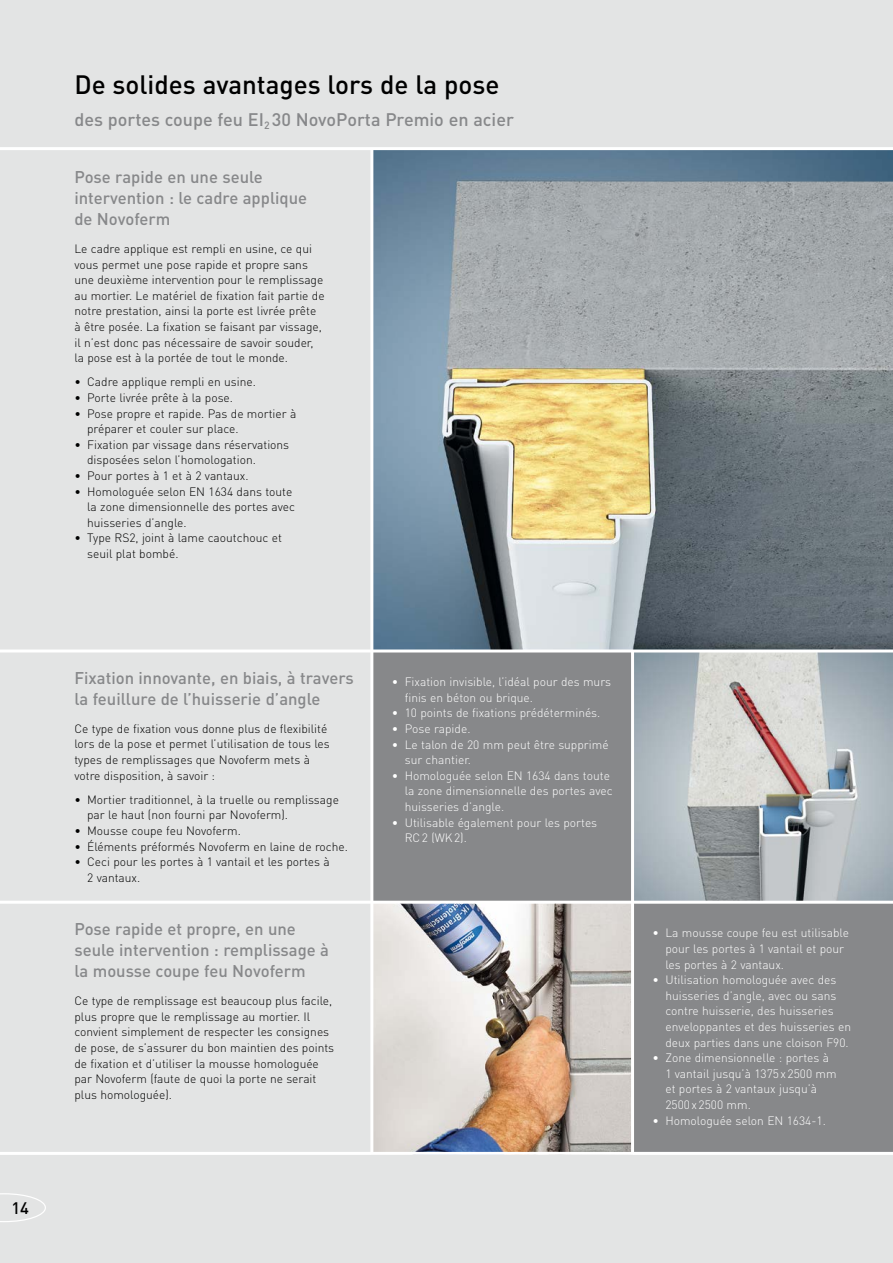
<style>
.page{position:relative;width:893px;height:1263px;background:#e3e4e4}
.page>*{position:absolute;margin:0;border:0;box-sizing:border-box;transform-origin:0 0}
.t1{font:500 26.25px "DIN Pro";color:#000}
.t2{font:500 18px "DIN Pro";color:#87888a}
.t3{font:500 16.8px/21.1px "DIN Pro";color:#87888a}
.t4{font:500 16.5px "DIN Pro";color:#000}
.t5{font:300 12px/15.6px "DIN Pro";color:#000}
.t6{font:300 12px/15.6px "DIN Pro";color:#fff}
</style>
<div class="page">
<img style="left:634px;top:652px;width:259px;height:249px">
<div style="left:372px;top:651px;width:260px;height:251px;background:#87888a"></div>
<div style="left:632px;top:902px;width:261px;height:250px;background:#87888a"></div>
<img style="left:373px;top:904px;width:258px;height:248px">
<img style="left:373px;top:150px;width:520px;height:499px">
<hr style="left:0;top:649px;width:893px;height:3px;background:#fff">
<hr style="left:0;top:901px;width:893px;height:3px;background:#fff">
<hr style="left:0;top:1152px;width:893px;height:3px;background:#fff">
<hr style="left:370px;top:149px;width:3px;height:1004px;background:#fff">
<hr style="left:631px;top:651px;width:3px;height:503px;background:#fff">
<hr style="left:0;top:147px;width:893px;height:3px;background:#fff">
<svg style="left:0;top:1193px;width:46px;height:29px"></svg>
<h3 class="t4" style="left:11px;top:1197px;width:19px">14</h3>
<h1 class="t1" style="left:74px;top:67px;width:426px">De solides avantages lors de la pose</h1>
<h2 class="t2" style="left:74px;top:107px;width:441px">des portes coupe feu EI<sub>2</sub> 30 NovoPorta Premio en acier</h2>
<h3 class="t3" style="left:74px;top:166px;width:234px">Pose rapide en une seule intervention : le cadre applique de Novoferm</h3>
<p class="t5" style="left:74px;top:240px;width:252px">Le cadre applique est rempli en usine, ce qui vous permet une pose rapide et propre sans une deuxième intervention pour le remplissage au mortier. Le matériel de fixation fait partie de notre prestation, ainsi la porte est livrée prête à être posée. La fixation se faisant par vissage, il n’est donc pas nécessaire de savoir souder, la pose est à la portée de tout le monde.</p>
<p class="t5" style="left:74px;top:374px;width:183px">• Cadre applique rempli en usine.</p>
<p class="t5" style="left:74px;top:389px;width:160px">• Porte livrée prête à la pose.</p>
<p class="t5" style="left:87px;top:405px;width:211px;text-indent:-13px">• Pose propre et rapide. Pas de mortier à préparer et couler sur place.</p>
<p class="t5" style="left:87px;top:436px;width:204px;text-indent:-13px">• Fixation par vissage dans réservations disposées selon l’homologation.</p>
<p class="t5" style="left:74px;top:467px;width:176px">• Pour portes à 1 et à 2 vantaux.</p>
<p class="t5" style="left:87px;top:483px;width:209px;text-indent:-13px">• Homologuée selon EN 1634 dans toute la zone dimensionnelle des portes avec huisseries d’angle.</p>
<p class="t5" style="left:87px;top:530px;width:196px;text-indent:-13px">• Type RS2, joint à lame caoutchouc et seuil plat bombé.</p>
<h3 class="t3" style="left:74px;top:667px;width:281px">Fixation innovante, en biais, à travers la feuillure de l’huisserie d’angle</h3>
<p class="t5" style="left:74px;top:720px;width:257px">Ce type de fixation vous donne plus de flexibilité lors de la pose et permet l’utilisation de tous les types de remplissages que Novoferm mets à votre disposition, à savoir :</p>
<p class="t5" style="left:87px;top:791px;width:253px;text-indent:-13px">• Mortier traditionnel, à la truelle ou remplissage par le haut (non fourni par Novoferm).</p>
<p class="t5" style="left:74px;top:822px;width:168px">• Mousse coupe feu Novoferm.</p>
<p class="t5" style="left:74px;top:838px;width:275px">• Éléments préformés Novoferm en laine de roche.</p>
<p class="t5" style="left:87px;top:853px;width:244px;text-indent:-13px">• Ceci pour les portes à 1 vantail et les portes à<br>2 vantaux.</p>
<h3 class="t3" style="left:74px;top:918px;width:256px">Pose rapide et propre, en une seule intervention : remplissage à la mousse coupe feu Novoferm</h3>
<p class="t5" style="left:74px;top:993px;width:261px">Ce type de remplissage est beaucoup plus facile, plus propre que le remplissage au mortier. Il convient simplement de respecter les consignes de pose, de s’assurer du bon maintien des points de fixation et d’utiliser la mousse homologuée par Novoferm (faute de quoi la porte ne serait plus homologuée).</p>
<p class="t6" style="left:405px;top:674px;width:208px;text-indent:-13px">• Fixation invisible, l’idéal pour des murs finis en béton ou brique.</p>
<p class="t6" style="left:392px;top:705px;width:210px">• 10 points de fixations prédéterminés.</p>
<p class="t6" style="left:392px;top:720px;width:80px">• Pose rapide.</p>
<p class="t6" style="left:405px;top:736px;width:205px;text-indent:-13px">• Le talon de 20 mm peut être supprimé sur chantier.</p>
<p class="t6" style="left:405px;top:767px;width:209px;text-indent:-13px">• Homologuée selon EN 1634 dans toute la zone dimensionnelle des portes avec huisseries d’angle.</p>
<p class="t6" style="left:405px;top:814px;width:194px;text-indent:-13px">• Utilisable également pour les portes<br>RC2 (WK2).</p>
<p class="t6" style="left:665px;top:925px;width:185px;text-indent:-13px">• La mousse coupe feu est utilisable pour les portes à 1 vantail et pour les portes à 2 vantaux.</p>
<p class="t6" style="left:665px;top:971px;width:187px;text-indent:-13px">• Utilisation homologuée avec des huisseries d’angle, avec ou sans contre huisserie, des huisseries enveloppantes et des huisseries en deux parties dans une cloison F90.</p>
<p class="t6" style="left:665px;top:1049px;width:173px;text-indent:-13px">• Zone dimensionnelle : portes à<br>1 vantail jusqu’à 1375x2500 mm et portes à 2 vantaux jusqu’à<br>2500x2500 mm.</p>
<p class="t6" style="left:653px;top:1112px;width:175px">• Homologuée selon EN 1634-1.</p>
</div>
